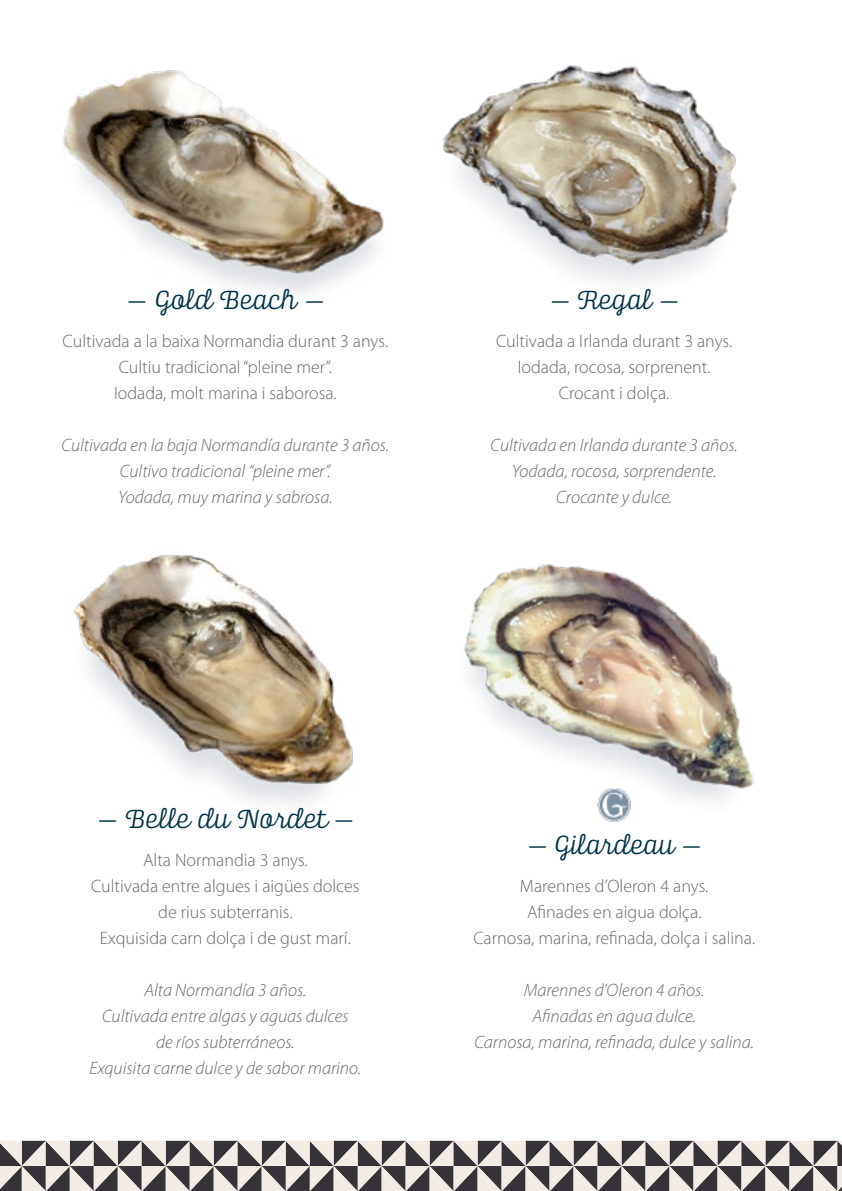
<style>
.page{position:relative;width:842px;height:1191px;background:#fff}
.page>*{position:absolute;margin:0;border:0;box-sizing:border-box;transform-origin:0 0}
.t1{font:28px "Alianza Script 300";color:#003247}
.t2{font:italic 300 18px/26px "Myriad Pro";color:#6b6769;text-align:center}
.t3{font:300 18px/26px "Myriad Pro";color:#6b6769;text-align:center}
</style>
<div class="page">
<svg style="left:0;top:1140px;width:842px;height:51px;background:#969391"></svg>
<img style="left:62px;top:70px;width:322px;height:225px">
<img style="left:73px;top:554px;width:280px;height:251px">
<img style="left:464px;top:564px;width:290px;height:258px">
<img style="left:442px;top:65px;width:295px;height:219px">
<img style="left:597px;top:788px;width:34px;height:33px">
<h1 class="t1" style="left:125px;top:284px;width:201px">— Gold Beach —</h1>
<p class="t3" style="left:63px;top:328px;width:327px">Cultivada a la baixa Normandia durant 3 anys.<br>Cultiu tradicional“pleine mer”.<br>Iodada, molt marina i saborosa.</p>
<p class="t2" style="left:62px;top:433px;width:329px">Cultivada en la baja Normandía durante 3 años.<br>Cultivo tradicional “pleine mer”.<br>Yodada, muy marina y sabrosa.</p>
<h1 class="t1" style="left:549px;top:284px;width:133px">— Regal —</h1>
<p class="t3" style="left:496px;top:328px;width:238px">Cultivada a Irlanda durant 3 anys.<br>Iodada, rocosa, sorprenent.<br>Crocant i dolça.</p>
<p class="t2" style="left:491px;top:433px;width:249px">Cultivada en Irlanda durante 3 años.<br>Yodada, rocosa, sorprendente.<br>Crocante y dulce.</p>
<h1 class="t1" style="left:96px;top:802px;width:260px">— Belle du Nordet —</h1>
<p class="t3" style="left:91px;top:847px;width:270px">Alta Normandia 3 anys.<br>Cultivada entre algues i aigües dolces de rius subterranis.<br>Exquisida carn dolça i de gust marí.</p>
<p class="t2" style="left:90px;top:977px;width:273px">Alta Normandía 3 años.<br>Cultivada entre algas y aguas dulces<br>de ríos subterráneos.<br>Exquisita carne dulce y de sabor marino.</p>
<h1 class="t1" style="left:526px;top:828px;width:178px">— Gilardeau —</h1>
<p class="t3" style="left:473px;top:873px;width:283px">Marennes d’Oleron 4 anys.<br>Afinades en aigua dolça.<br>Carnosa, marina, refinada, dolça i salina.</p>
<p class="t2" style="left:474px;top:977px;width:281px">Marennes d’Oleron 4 años.<br>Afinadas en agua dulce.<br>Carnosa, marina, refinada, dulce y salina.</p>
</div>
